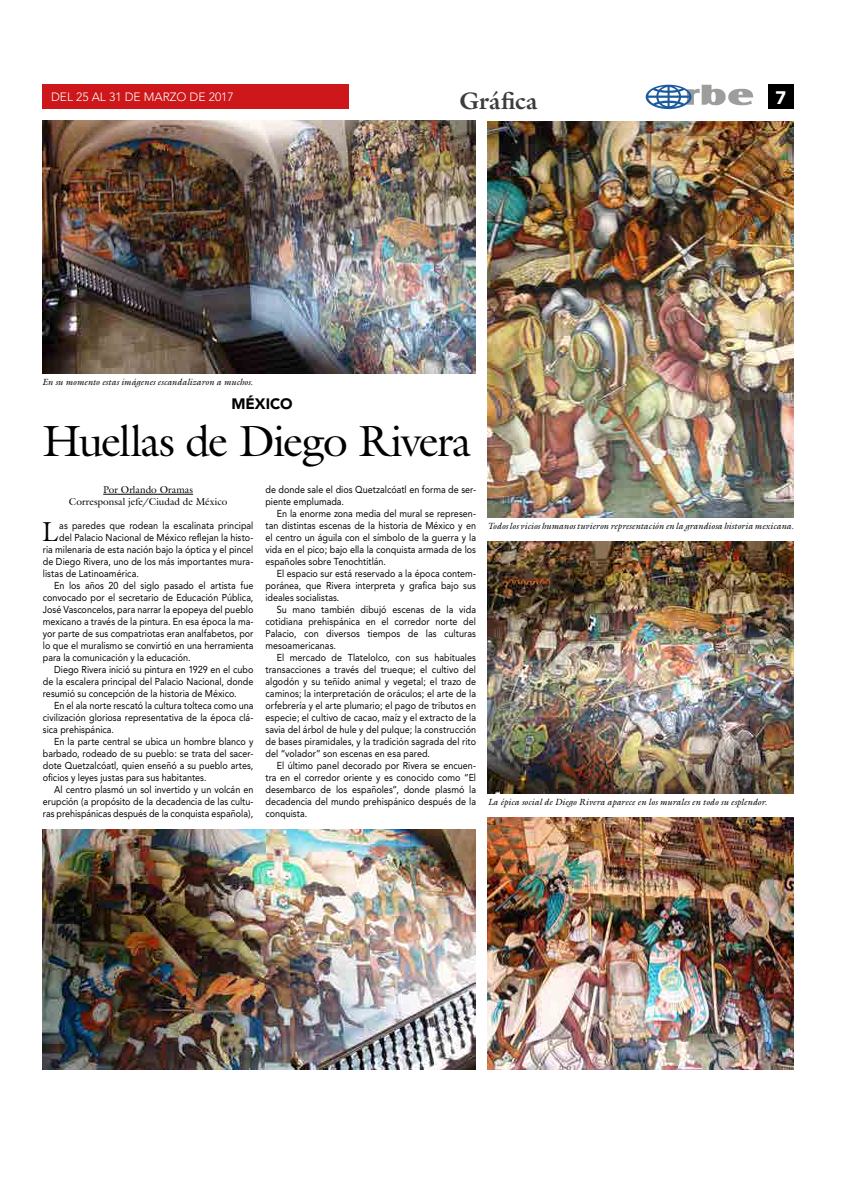
<style>
.page{position:relative;width:842px;height:1191px;background:#fff}
.page>*{position:absolute;margin:0;border:0;box-sizing:border-box;transform-origin:0 0}
.titulo_arriba{font:44px "Galliard";letter-spacing:-.04em;color:#000}
.Capitular{font:27.6px "Galliard";color:#000;scale:.9 1}
.Nombre_de_pagina{font:700 24px "Galliard";letter-spacing:.005em;color:#3c3c3b}
.t1{font:900 18px "Avenir";color:#fff}
.Epigrafe-arriba{font:900 15px "Avenir";letter-spacing:-.005em;color:#000}
.t2{font:300 12px "Avenir";color:#fff}
.CUERPO_de_texto{font:10px/12px "Avenir";letter-spacing:.005em;color:#000;text-align:justify;scale:.9 1}
.Capitular-2{font:10px "Avenir";letter-spacing:.005em;color:#000;scale:.9 1}
.Credito-Corresponsal{font:10px "Galliard";color:#000}
.Credito-Autor{font:10px "Galliard";color:#000}
.Pie_de_foto{font:italic 9px "Galliard";letter-spacing:.005em;color:#000}
</style>
<div class="page">
<div style="left:43px;top:85px;width:306px;height:24px;background:#cd171a"></div>
<div style="left:768px;top:85px;width:26px;height:24px;background:#000"></div>
<svg style="left:646px;top:85px;width:107px;height:24px"></svg>
<hr style="left:103px;top:494px;width:90px;height:1px;background:#000">
<img style="left:43px;top:829px;width:433px;height:240px">
<img style="left:488px;top:121px;width:306px;height:396px">
<img style="left:43px;top:121px;width:433px;height:252px">
<img style="left:488px;top:817px;width:306px;height:252px">
<img style="left:488px;top:541px;width:306px;height:252px">
<p class="t2" style="left:51px;top:90px;width:184px">DEL 25 AL 31 DE MARZO DE 2017</p>
<p class="Nombre_de_pagina" style="left:459px;top:85px;width:80px">Gráfica</p>
<h3 class="t1" style="left:775px;top:87px;width:12px">7</h3>
<p class="Pie_de_foto" style="left:42px;top:376px;width:212px">En su momento estas imágenes escandalizaron a muchos.</p>
<p class="Epigrafe-arriba" style="left:231px;top:395px;width:63px">MÉXICO</p>
<p class="titulo_arriba" style="left:42px;top:413px;width:430px">Huellas de Diego Rivera</p>
<p class="Credito-Autor" style="left:103px;top:483px;width:91px">Por Orlando Oramas</p>
<p class="Credito-Corresponsal" style="left:69px;top:495px;width:160px">Corresponsal jefe/Ciudad de México</p>
<p class="Capitular" style="left:42px;top:514px;width:19px">L</p>
<p class="Capitular-2" style="left:59px;top:520px;width:217px">as paredes que rodean la escalinata principal</p>
<p class="Capitular-2" style="left:59px;top:532px;width:217px">del Palacio Nacional de México reflejan la histo-</p>
<p class="Capitular-2" style="left:43px;top:544px;width:235px">ria milenaria de esta nación bajo la óptica y el pincel</p>
<p class="Capitular-2" style="left:43px;top:556px;width:235px">de Diego Rivera, uno de los más importantes mura-</p>
<p class="Capitular-2" style="left:43px;top:568px;width:108px">listas de Latinoamérica.</p>
<p class="CUERPO_de_texto" style="left:43px;top:580px;width:236px;text-indent:11px">En los años 20 del siglo pasado el artista fue convocado por el secretario de Educación Pública, José Vasconcelos, para narrar la epopeya del pueblo mexicano a través de la pintura. En esa época la ma&shy;yor parte de sus compatriotas eran analfabetos, por lo que el muralismo se convirtió en una herramienta para la comunicación y la educación.</p>
<p class="CUERPO_de_texto" style="left:43px;top:664px;width:235px;text-indent:11px">Diego Rivera inició su pintura en 1929 en el cubo de la escalera principal del Palacio Nacional, donde resumió su concepción de la historia de México.</p>
<p class="CUERPO_de_texto" style="left:43px;top:700px;width:236px;text-indent:11px">En el ala norte rescató la cultura tolteca como una civilización gloriosa representativa de la época clá&shy;sica prehispánica.</p>
<p class="CUERPO_de_texto" style="left:43px;top:736px;width:235px;text-indent:11px">En la parte central se ubica un hombre blanco y barbado, rodeado de su pueblo: se trata del sacer&shy;dote Quetzalcóatl, quien enseñó a su pueblo artes, oficios y leyes justas para sus habitantes.</p>
<p class="CUERPO_de_texto" style="left:43px;top:784px;width:236px;text-indent:11px">Al centro plasmó un sol invertido y un volcán en erupción (a propósito de la decadencia de las cultu&shy;ras prehispánicas después de la conquista española),</p>
<p class="CUERPO_de_texto" style="left:265px;top:484px;width:235px">de donde sale el dios Quetzalcóatl en forma de ser&shy;piente emplumada.</p>
<p class="CUERPO_de_texto" style="left:265px;top:508px;width:235px;text-indent:11px">En la enorme zona media del mural se represen&shy;tan distintas escenas de la historia de México y en el centro un águila con el símbolo de la guerra y la vida en el pico; bajo ella la conquista armada de los españoles sobre Tenochtitlán.</p>
<p class="CUERPO_de_texto" style="left:265px;top:568px;width:236px;text-indent:11px">El espacio sur está reservado a la época contem&shy;poránea, que Rivera interpreta y grafica bajo sus ideales socialistas.</p>
<p class="CUERPO_de_texto" style="left:265px;top:604px;width:236px;text-indent:11px">Su mano también dibujó escenas de la vida cotidiana prehispánica en el corredor norte del Palacio, con diversos tiempos de las culturas mesoamericanas.</p>
<p class="CUERPO_de_texto" style="left:265px;top:652px;width:236px;text-indent:11px">El mercado de Tlatelolco, con sus habituales transacciones a través del trueque; el cultivo del algodón y su teñido animal y vegetal; el trazo de caminos; la interpretación de oráculos; el arte de la orfebrería y el arte plumario; el pago de tributos en especie; el cultivo de cacao, maíz y el extracto de la savia del árbol de hule y del pulque; la construcción de bases piramidales, y la tradición sagrada del rito del “volador” son escenas en esa pared.</p>
<p class="CUERPO_de_texto" style="left:265px;top:760px;width:236px;text-indent:11px">El último panel decorado por Rivera se encuen&shy;tra en el corredor oriente y es conocido como “El desembarco de los españoles”, donde plasmó la decadencia del mundo prehispánico después de la conquista.</p>
<p class="Pie_de_foto" style="left:488px;top:520px;width:307px">Todos los vicios humanos tuvieron representación en la grandiosa historia mexicana.</p>
<p class="Pie_de_foto" style="left:488px;top:796px;width:281px">La épica social de Diego Rivera aparece en los murales en todo su esplendor.</p>
</div>
